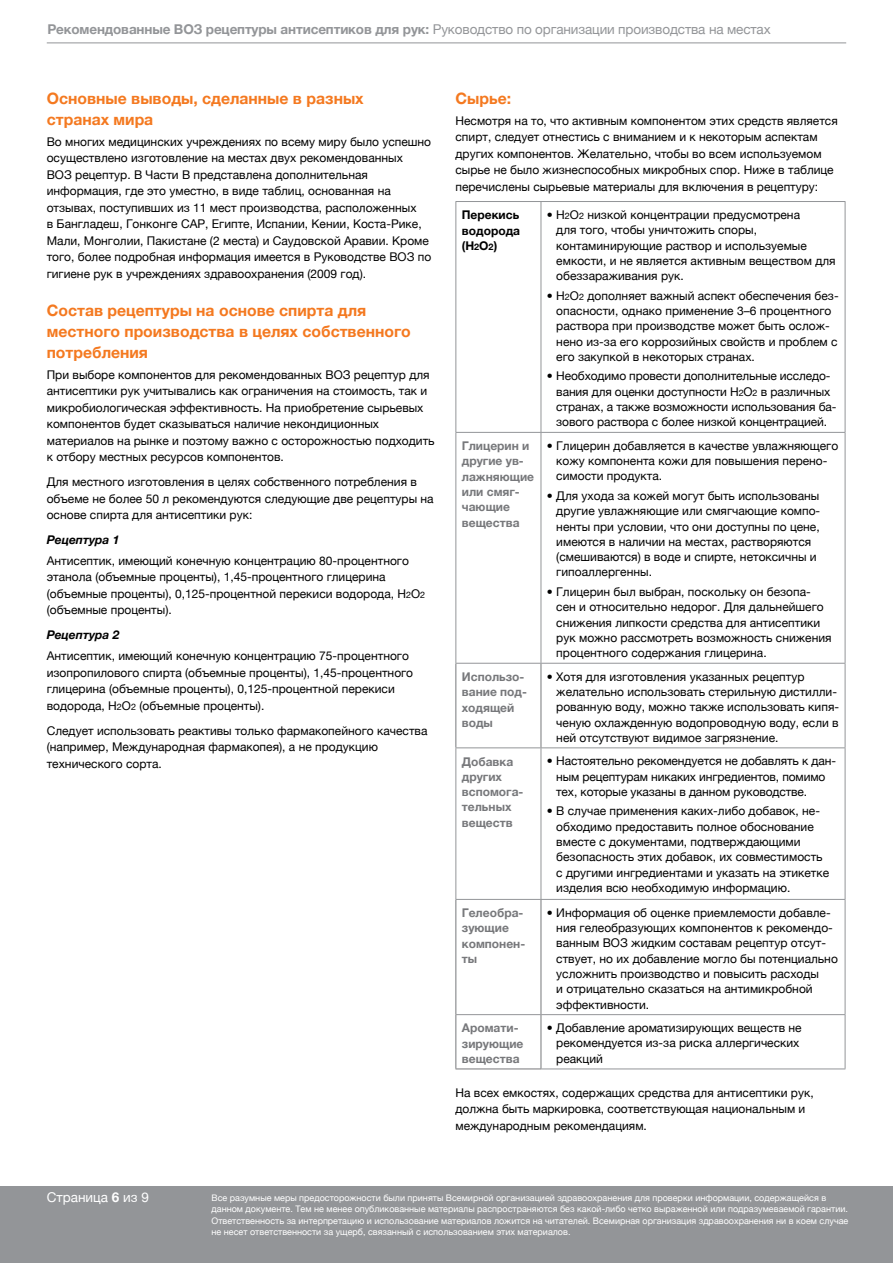
<style>
.page{position:relative;width:893px;height:1263px;background:#fff}
.page>*{position:absolute;margin:0;border:0;box-sizing:border-box;transform-origin:0 0}
.t1{font:700 15.75px/21px "Helvetica Neue";color:#f47920}
.t2{font:700 13.5px "Helvetica Neue";letter-spacing:-.01em;color:#939598}
.t3{font:13.5px "Helvetica Neue";color:#fff}
.t4{font:12px/15.3px "Helvetica Neue";color:#000}
.t5{font:700 12px/15.3px "Helvetica Neue";color:#77787b}
.t6{font:700 12px/15.3px "Helvetica Neue";color:#000;text-align:justify}
.t7{font:italic 700 12px "Helvetica Neue";color:#000}
.t8{font:9px/11.2px "Helvetica Neue";color:#fff}
.s1{font-weight:400}
.s2{font-size:9px}
.s3{font-weight:700}
</style>
<div class="page">
<hr style="left:47px;top:43px;width:799px;height:1px;background:#939598">
<div style="left:0;top:1186px;width:893px;height:77px;background:#939598"></div>
<hr style="left:455px;top:201px;width:86px;height:1px;background:#939598">
<hr style="left:455px;top:202px;width:1px;height:230px;background:#939598">
<hr style="left:541px;top:201px;width:304px;height:1px;background:#939598">
<hr style="left:541px;top:202px;width:1px;height:230px;background:#939598">
<hr style="left:845px;top:202px;width:1px;height:230px;background:#939598">
<hr style="left:541px;top:433px;width:1px;height:230px;background:#939598">
<hr style="left:845px;top:664px;width:1px;height:83px;background:#939598">
<hr style="left:541px;top:747px;width:304px;height:1px;background:#939598">
<hr style="left:845px;top:748px;width:1px;height:151px;background:#939598">
<hr style="left:541px;top:899px;width:304px;height:1px;background:#939598">
<hr style="left:845px;top:900px;width:1px;height:114px;background:#939598">
<hr style="left:456px;top:1014px;width:85px;height:1px;background:#939598">
<hr style="left:541px;top:1014px;width:304px;height:1px;background:#939598">
<hr style="left:845px;top:1015px;width:1px;height:53px;background:#939598">
<hr style="left:541px;top:1068px;width:304px;height:1px;background:#939598">
<hr style="left:455px;top:664px;width:1px;height:83px;background:#77787b">
<hr style="left:541px;top:664px;width:1px;height:83px;background:#77787b">
<hr style="left:455px;top:900px;width:1px;height:115px;background:#77787b">
<hr style="left:541px;top:900px;width:1px;height:115px;background:#77787b">
<hr style="left:455px;top:1015px;width:1px;height:53px;background:#77787b">
<hr style="left:541px;top:1015px;width:1px;height:53px;background:#77787b">
<hr style="left:455px;top:1068px;width:86px;height:1px;background:#77787b">
<hr style="left:455px;top:747px;width:86px;height:1px;background:#939598">
<hr style="left:455px;top:748px;width:1px;height:151px;background:#939598">
<hr style="left:541px;top:748px;width:1px;height:151px;background:#939598">
<hr style="left:455px;top:899px;width:86px;height:1px;background:#939598">
<hr style="left:455px;top:432px;width:86px;height:1px;background:#939598">
<hr style="left:455px;top:433px;width:1px;height:230px;background:#939598">
<hr style="left:541px;top:432px;width:304px;height:1px;background:#939598">
<hr style="left:845px;top:433px;width:1px;height:230px;background:#939598">
<hr style="left:455px;top:663px;width:86px;height:1px;background:#939598">
<hr style="left:541px;top:663px;width:304px;height:1px;background:#939598">
<p class="t2" style="left:47px;top:21px;width:725px">Рекомендованные ВОЗ рецептуры антисептиков для рук: <span class="s1">Руководство по организации производства на местах</span></p>
<h1 class="t1" style="left:47px;top:88px;width:318px">Основные выводы, сделанные в разных странах мира</h1>
<p class="t4" style="left:47px;top:133px;width:386px;line-height:16.5px">Во многих медицинских учреждениях по всему миру было успешно осуществлено изготовление на местах двух рекомендованных<br>ВОЗ рецептур. В Части В представлена дополнительная информация, где это уместно, в виде таблиц, основанная на отзывах, поступивших из 11 мест производства, расположенных<br>в Бангладеш, Гонконге САР, Египте, Испании, Кении, Коста-Рике, Мали, Монголии, Пакистане (2 места) и Саудовской Аравии. Кроме того, более подробная информация имеется в Руководстве ВОЗ по гигиене рук в учреждениях здравоохранения (2009 год).</p>
<h1 class="t1" style="left:47px;top:299px;width:366px">Состав рецептуры на основе спирта для местного производства в целях собственного потребления</h1>
<p class="t4" style="left:47px;top:366px;width:389px;line-height:16.5px">При выборе компонентов для рекомендованных ВОЗ рецептур для антисептики рук учитывались как ограничения на стоимость, так и микробиологическая эффективность. На приобретение сырьевых компонентов будет сказываться наличие некондиционных материалов на рынке и поэтому важно с осторожностью подходить к отбору местных ресурсов компонентов.</p>
<p class="t4" style="left:47px;top:473px;width:388px;line-height:16.5px">Для местного изготовления в целях собственного потребления в объеме не более 50 л рекомендуются следующие две рецептуры на основе спирта для антисептики рук:</p>
<p class="t7" style="left:47px;top:532px;width:74px">Рецептура 1</p>
<p class="t4" style="left:47px;top:552px;width:380px;line-height:16.5px">Антисептик, имеющий конечную концентрацию 80-процентного этанола (объемные проценты), 1,45-процентного глицерина (объемные проценты), 0,125-процентной перекиси водорода, Н<span class="s2">2</span>О<span class="s2">2 </span>(объемные проценты).</p>
<p class="t7" style="left:47px;top:628px;width:74px">Рецептура 2</p>
<p class="t4" style="left:47px;top:647px;width:368px;line-height:16.5px">Антисептик, имеющий конечную концентрацию 75-процентного изопропилового спирта (объемные проценты), 1,45-процентного глицерина (объемные проценты), 0,125-процентной перекиси водорода, Н<span class="s2">2</span>О<span class="s2">2</span> (объемные проценты).</p>
<p class="t4" style="left:47px;top:722px;width:382px;line-height:16.5px">Следует использовать реактивы только фармакопейного качества (например, Международная фармакопея), а не продукцию технического сорта.</p>
<h1 class="t1" style="left:455px;top:88px;width:57px">Сырье:</h1>
<p class="t4" style="left:455px;top:112px;width:384px;line-height:16.5px">Несмотря на то, что активным компонентом этих средств является спирт, следует отнестись с вниманием и к некоторым аспектам других компонентов. Желательно, чтобы во всем используемом сырье не было жизнеспособных микробных спор. Ниже в таблице перечислены сырьевые материалы для включения в рецептуру:</p>
<p class="t6" style="left:462px;top:207px;width:60px">Перекись водорода (Н<span class="s2">2</span>О<span class="s2">2</span>)</p>
<p class="t4" style="left:556px;top:207px;width:281px;text-indent:-9px">• Н<span class="s2">2</span>О<span class="s2">2</span> низкой концентрации предусмотрена<br>для того, чтобы уничтожить споры, контаминирующие раствор и используемые емкости, и не является активным веществом для обеззараживания рук.</p>
<p class="t4" style="left:556px;top:288px;width:284px;text-indent:-9px">• Н<span class="s2">2</span>О<span class="s2">2</span> дополняет важный аспект обеспечения без&shy;опасности, однако применение 3–6 процентного раствора при производстве может быть ослож&shy;нено из-за его коррозийных свойств и проблем с его закупкой в некоторых странах.</p>
<p class="t4" style="left:556px;top:368px;width:282px;text-indent:-9px">• Необходимо провести дополнительные исследо&shy;вания для оценки доступности Н<span class="s2">2</span>О<span class="s2">2</span> в различных странах, а также возможности использования ба&shy;зового раствора с более низкой концентрацией.</p>
<p class="t5" style="left:462px;top:438px;width:74px">Глицерин и другие ув&shy;лажняющие или смяг&shy;чающие вещества</p>
<p class="t4" style="left:556px;top:438px;width:283px;text-indent:-9px">• Глицерин добавляется в качестве увлажняющего кожу компонента кожи для повышения перено&shy;симости продукта.</p>
<p class="t4" style="left:556px;top:488px;width:265px;text-indent:-9px">• Для ухода за кожей могут быть использованы другие увлажняющие или смягчающие компо&shy;ненты при условии, что они доступны по цене, имеются в наличии на местах, растворяются (смешиваются) в воде и спирте, нетоксичны и гипоаллергенны.</p>
<p class="t4" style="left:556px;top:584px;width:277px;text-indent:-9px">• Глицерин был выбран, поскольку он безопа&shy;сен и относительно недорог. Для дальнейшего снижения липкости средства для антисептики рук можно рассмотреть возможность снижения процентного содержания глицерина.</p>
<p class="t5" style="left:462px;top:669px;width:67px">Использо&shy;вание под&shy;ходящей воды</p>
<p class="t4" style="left:556px;top:668px;width:284px;text-indent:-9px">• Хотя для изготовления указанных рецептур желательно использовать стерильную дистилли&shy;рованную воду, можно также использовать кипя&shy;ченую охлажденную водопроводную воду, если в ней отсутствуют видимое загрязнение.</p>
<p class="t5" style="left:462px;top:753px;width:63px">Добавка других вспомога&shy;тельных веществ</p>
<p class="t4" style="left:556px;top:753px;width:281px;text-indent:-9px">• Настоятельно рекомендуется не добавлять к дан&shy;ным рецептурам никаких ингредиентов, помимо тех, которые указаны в данном руководстве.</p>
<p class="t4" style="left:556px;top:803px;width:274px;text-indent:-9px">• В случае применения каких-либо добавок, не&shy;обходимо предоставить полное обоснование вместе с документами, подтверждающими безопасность этих добавок, их совместимость с другими ингредиентами и указать на этикетке изделия всю необходимую информацию.</p>
<p class="t5" style="left:462px;top:905px;width:65px">Гелеобра&shy;зующие компонен&shy;ты</p>
<p class="t4" style="left:556px;top:905px;width:283px;text-indent:-9px">• Информация об оценке приемлемости добавле&shy;ния гелеобразующих компонентов к рекомендо&shy;ванным ВОЗ жидким составам рецептур отсут&shy;ствует, но их добавление могло бы потенциально усложнить производство и повысить расходы<br>и отрицательно сказаться на антимикробной эффективности.</p>
<p class="t5" style="left:462px;top:1020px;width:63px">Аромати&shy;зирующие вещества</p>
<p class="t4" style="left:556px;top:1020px;width:247px;text-indent:-9px">• Добавление ароматизирующих веществ не рекомендуется из-за риска аллергических реакций</p>
<p class="t4" style="left:455px;top:1084px;width:360px;line-height:16.5px">На всех емкостях, содержащих средства для антисептики рук, должна быть маркировка, соответствующая национальным и международным рекомендациям.</p>
<p class="t3" style="left:47px;top:1189px;width:104px">Страница <span class="s3">6</span> из 9</p>
<p class="t8" style="left:212px;top:1192px;width:638px">Все разумные меры предосторожности были приняты Всемирной организацией здравоохранения для проверки информации, содержащейся в данном документе. Тем не менее опубликованные материалы распространяются без какой-либо четко выраженной или подразумеваемой гарантии.<br>Ответственность за интерпретацию и использование материалов ложится на читателей. Всемирная организация здравоохранения ни в коем случае не несет ответственности за ущерб, связанный с использованием этих материалов.</p>
</div>
